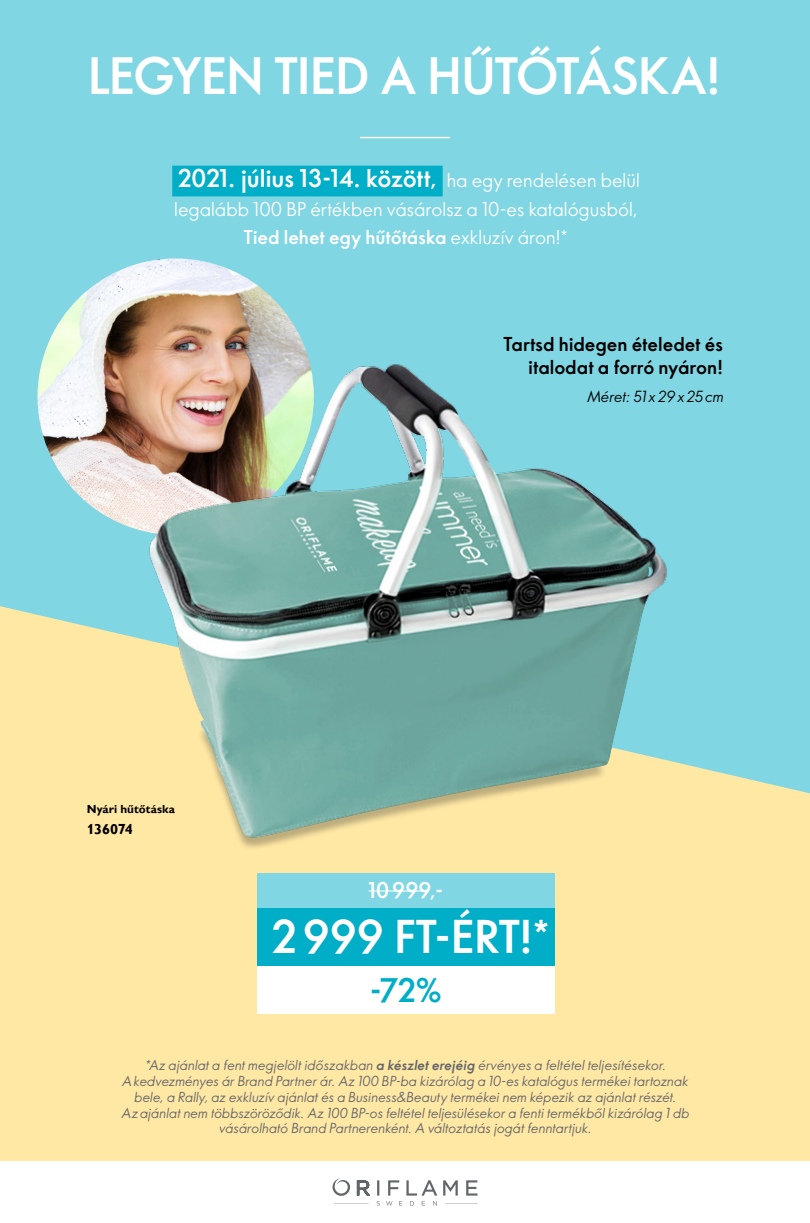
<style>
.page{position:relative;width:810px;height:1223px;background:#fff}
.page>*{position:absolute;margin:0;border:0;box-sizing:border-box;transform-origin:0 0}
.t1{font:700 48.97px "Oriflame Sans Print";letter-spacing:-.02em;color:#fff}
.t2{font:700 44.17px "Oriflame Sans Print";letter-spacing:-.015em;color:#fff}
.t3{font:700 31.8px "Oriflame Sans Print";color:#00aec7}
.t4{font:700 24px "Oriflame Sans Print";letter-spacing:-.015em;color:#fff}
.t5{font:700 21.23px "Oriflame Sans Print";letter-spacing:-.015em;color:#fff}
.t6{font:18.75px/28.5px "Oriflame Sans Print";color:#fff;text-align:center}
.t7{font:700 18.75px/22.5px "Oriflame Sans Print";letter-spacing:-.005em;color:#000;text-align:right}
.t8{font:italic 15px "Oriflame Sans Print";letter-spacing:-.005em;color:#000}
.t9{font:700 14.62px "Gill Sans Alt One WGL";letter-spacing:-.025em;color:#000}
.t10{font:italic 13.5px/15.8px "Oriflame Sans Print";color:#63666a;text-align:center}
.t11{font:700 11.7px "Gill Sans Alt One WGL";letter-spacing:.005em;color:#000}
.s1{font-weight:400;font-size:18.75px}
.s2{font-weight:700}
</style>
<div class="page">
<div style="left:0;top:0;width:810px;height:1154px;background:#80d6e3"></div>
<img style="left:38px;top:258px;width:276px;height:277px;border-radius:138px">
<div style="left:0;top:606px;width:810px;height:555px;background:#ffe7a4"></div>
<svg style="left:333px;top:1178px;width:144px;height:27px"></svg>
<hr style="left:360px;top:137px;width:90px;height:1px;background:#fff">
<img style="left:74px;top:304px;width:664px;height:594px">
<div style="left:257px;top:907px;width:298px;height:59px;background:#00aec7"></div>
<div style="left:257px;top:873px;width:298px;height:34px;background:#80d6e3"></div>
<hr style="left:368px;top:890px;width:61px;height:1px;background:#fff">
<div style="left:257px;top:966px;width:298px;height:47px;background:#fff"></div>
<div style="left:172px;top:166px;width:271px;height:30px;background:#00aec7"></div>
<h1 class="t1" style="left:88px;top:41px;width:635px">LEGYEN TIED A HŰTŐTÁSKA!</h1>
<h3 class="t4" style="left:177px;top:161px;width:464px">2021. július 13-14. között, <span class="s1">ha egy rendelésen belül</span></h3>
<h3 class="t6" style="left:174px;top:194px;width:465px">legalább 100 BP értékben vásárolsz a 10-es katalógusból,<br><span class="s2">Tied lehet egy hűtőtáska</span> exkluzív áron!*</h3>
<h3 class="t7" style="left:504px;top:332px;width:221px">Tartsd hidegen ételedet és italodat a forró nyáron!</h3>
<p class="t8" style="left:587px;top:386px;width:138px">Méret: 51 x29x25cm</p>
<p class="t11" style="left:87px;top:801px;width:90px">Nyári hűtőtáska</p>
<p class="t9" style="left:87px;top:818px;width:48px">136074</p>
<h3 class="t5" style="left:368px;top:875px;width:77px">10999,-</h3>
<h2 class="t2" style="left:271px;top:905px;width:282px">2999 FT-ÉRT!*</h2>
<h3 class="t3" style="left:369px;top:967px;width:75px">-72%</h3>
<p class="t10" style="left:121px;top:1057px;width:569px">*Az ajánlat a fent megjelölt időszakban <span class="s2">a készlet erejéig</span> érvényes a feltétel teljesítésekor.<br>A kedvezményes ár Brand Partner ár. Az 100 BP-ba kizárólag a 10-es katalógus termékei tartoznak bele, a Rally, az exkluzív ajánlat és a Business&amp;Beauty termékei nem képezik az ajánlat részét.<br>Az ajánlat nem többszöröződik. Az 100 BP-os feltétel teljesülésekor a fenti termékből kizárólag 1 db vásárolható Brand Partnerenként. A változtatás jogát fenntartjuk.</p>
</div>
